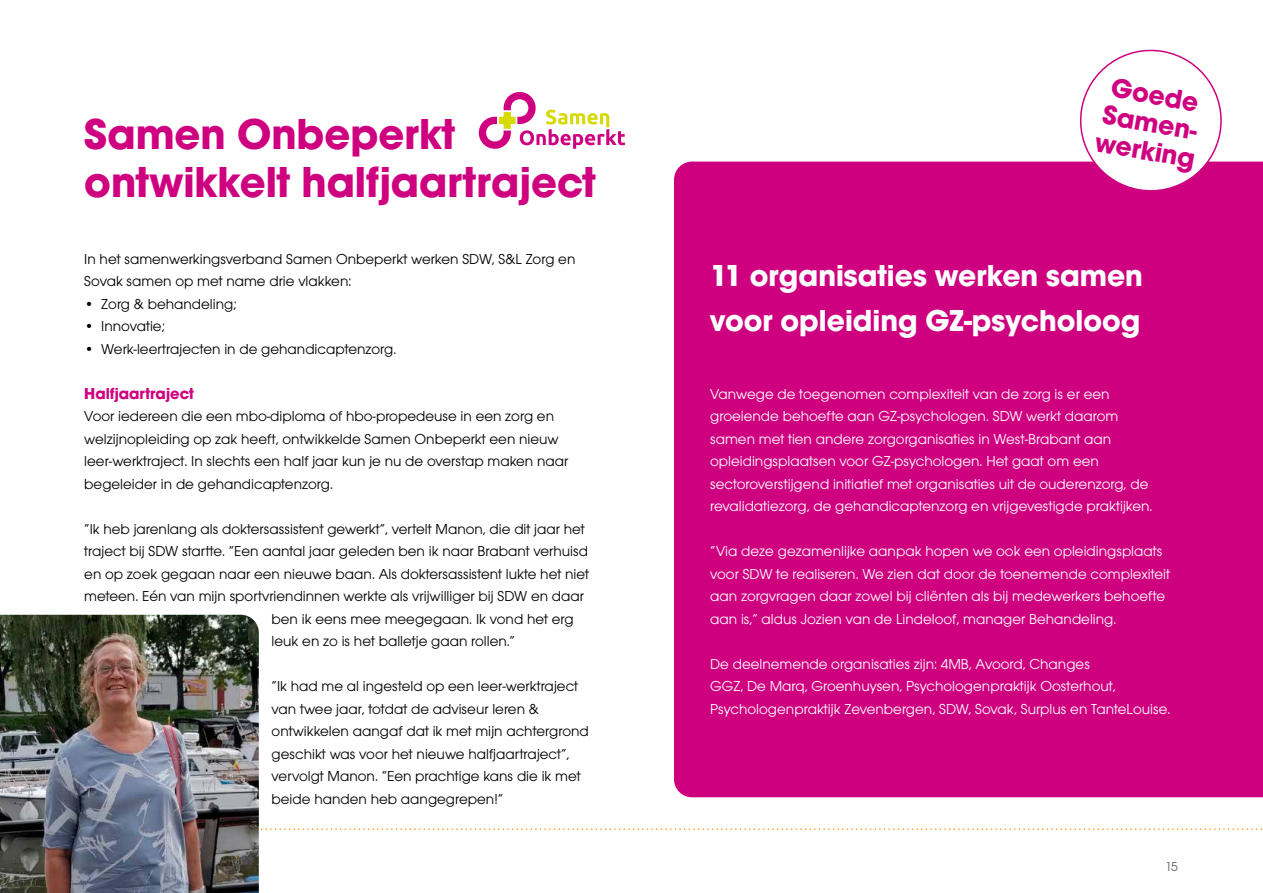
<style>
.page{position:relative;width:1263px;height:893px;background:#fff}
.page>*{position:absolute;margin:0;border:0;box-sizing:border-box;transform-origin:0 0}
.t1{font:700 45px "Avant Garde Gothic Itc T";color:#cf007f}
.t2{font:700 31.5px/45px "Avant Garde Gothic Itc T";color:#fff}
.t3{font:700 28.05px/28px "Avant Garde Gothic Itc T";color:#cf007f}
.t4{font:700 16.5px "Avant Garde Gothic Itc T";color:#cf007f}
.t5{font:15px/22.5px "Avant Garde Gothic Itc T";color:#000}
.t6{font:15px/22.5px "Avant Garde Gothic Itc T";color:#fff}
.t7{font:13.5px "Avant Garde Gothic Itc T";color:#646363}
</style>
<div class="page">
<svg style="left:260px;top:828px;width:1002px;height:2px"></svg>
<div style="left:674px;top:162px;width:589px;height:635px;background:#cf007f"></div>
<svg style="left:1073px;top:49px;width:155px;height:147px"></svg>
<svg style="left:479px;top:92px;width:146px;height:57px"></svg>
<img style="left:0;top:615px;width:259px;height:278px">
<h1 class="t1" style="left:84px;top:106px;width:373px">Samen Onbeperkt</h1>
<h1 class="t1" style="left:84px;top:154px;width:513px">ontwikkelt halfjaartraject</h1>
<p class="t5" style="left:84px;top:247px;width:493px">In het samenwerkingsverband Samen Onbeperkt werken SDW, S&amp;L Zorg en<br>Sovak samen op met name drie vlakken:</p>
<p class="t5" style="left:84px;top:292px;width:154px">• Zorg &amp; behandeling;</p>
<p class="t5" style="left:84px;top:315px;width:82px">• Innovatie;</p>
<p class="t5" style="left:84px;top:337px;width:312px">• Werk-leertrajecten in de gehandicaptenzorg.</p>
<p class="t4" style="left:84px;top:383px;width:111px">Halfjaartraject</p>
<p class="t5" style="left:84px;top:405px;width:486px">Voor iedereen die een mbo-diploma of hbo-propedeuse in een zorg en welzijnopleiding op zak heeft, ontwikkelde Samen Onbeperkt een nieuw leer-werktraject. In slechts een half jaar kun je nu de overstap maken naar begeleider in de gehandicaptenzorg.</p>
<p class="t5" style="left:84px;top:517px;width:502px">“Ik heb jarenlang als doktersassistent gewerkt”, vertelt Manon, die dit jaar het</p>
<p class="t5" style="left:84px;top:540px;width:505px">traject bij SDW startte. “Een aantal jaar geleden ben ik naar Brabant verhuisd</p>
<p class="t5" style="left:84px;top:562px;width:506px">en op zoek gegaan naar een nieuwe baan. Als doktersassistent lukte het niet</p>
<p class="t5" style="left:84px;top:585px;width:501px">meteen. Eén van mijn sportvriendinnen werkte als vrijwilliger bij SDW en daar</p>
<p class="t5" style="left:272px;top:607px;width:304px">ben ik eens mee meegegaan. Ik vond het erg</p>
<p class="t5" style="left:272px;top:630px;width:245px">leuk en zo is het balletje gaan rollen.”</p>
<p class="t5" style="left:272px;top:675px;width:319px">“Ik had me al ingesteld op een leer-werktraject van twee jaar, totdat de adviseur leren &amp; ontwikkelen aangaf dat ik met mijn achtergrond geschikt was voor het nieuwe halfjaartraject”, vervolgt Manon. “Een prachtige kans die ik met beide handen heb aangegrepen!”</p>
<h3 class="t3" style="left:1110px;top:72px;width:104px;rotate:10deg">Goede<br>Samen-</h3>
<h3 class="t3" style="left:1098px;top:127px;width:102px;rotate:10deg">werking</h3>
<h2 class="t2" style="left:710px;top:253px;width:434px">11 organisaties werken samen voor opleiding GZ-psycholoog</h2>
<p class="t6" style="left:710px;top:382px;width:442px">Vanwege de toegenomen complexiteit van de zorg is er een groeiende behoefte aan GZ-psychologen. SDW werkt daarom samen met tien andere zorgorganisaties in West-Brabant aan opleidingsplaatsen voor GZ-psychologen. Het gaat om een sectoroverstijgend initiatief met organisaties uit de ouderenzorg, de revalidatiezorg, de gehandicaptenzorg en vrijgevestigde praktijken.</p>
<p class="t6" style="left:710px;top:540px;width:461px">“Via deze gezamenlijke aanpak hopen we ook een opleidingsplaats voor SDW te realiseren. We zien dat door de toenemende complexiteit aan zorgvragen daar zowel bij cliënten als bij medewerkers behoefte aan is,” aldus Jozien van de Lindeloof, manager Behandeling.</p>
<p class="t6" style="left:710px;top:652px;width:460px">De deelnemende organisaties zijn: 4MB, Avoord, Changes<br>GGZ, De Marq, Groenhuysen, Psychologenpraktijk Oosterhout,<br>Psychologenpraktijk Zevenbergen, SDW, Sovak, Surplus en TanteLouise.</p>
<p class="t7" style="left:1165px;top:859px;width:14px">15</p>
</div>
